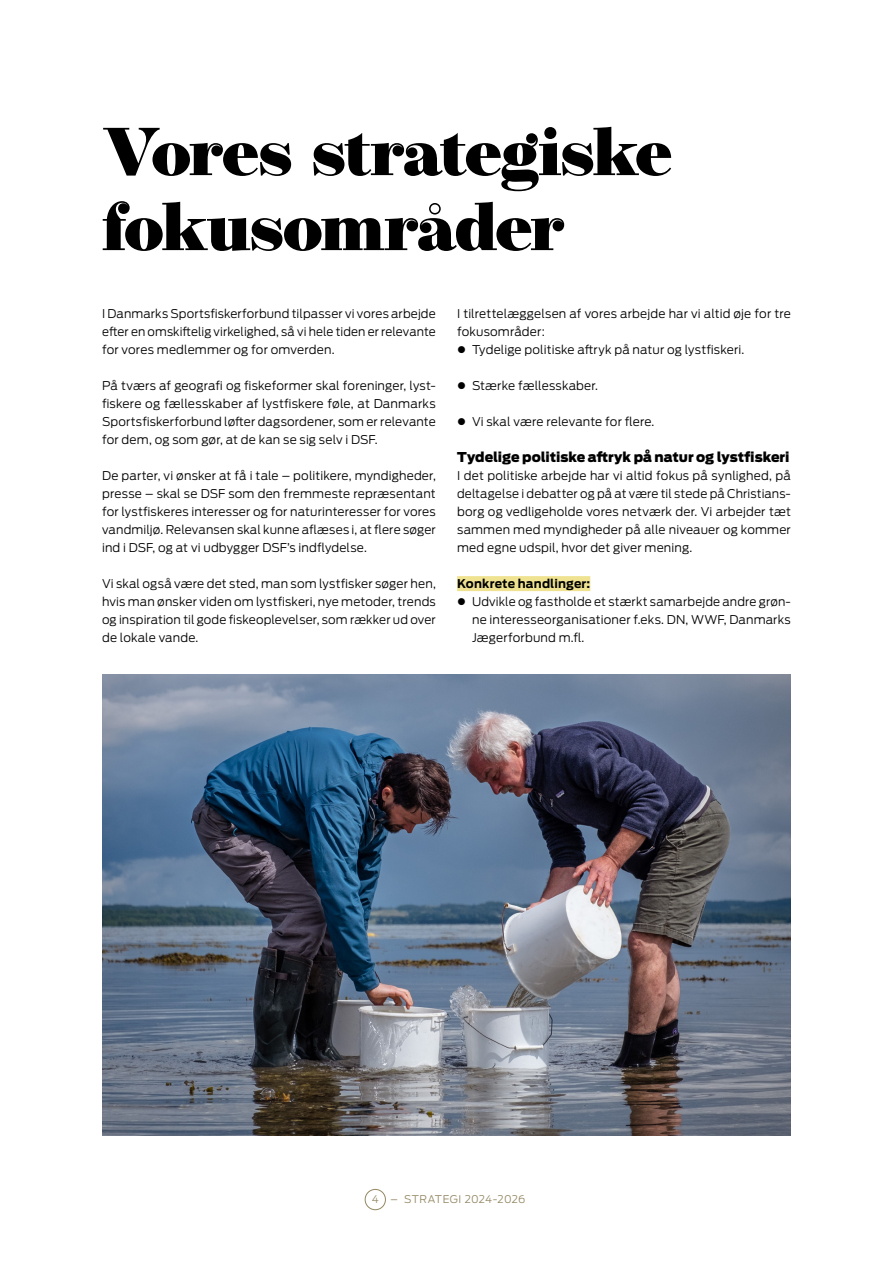
<style>
.page{position:relative;width:893px;height:1263px;background:#fff}
.page>*{position:absolute;margin:0;border:0;box-sizing:border-box;transform-origin:0 0}
.t1{font:900 67.5px/75px "Operetta 8";letter-spacing:-.035em;color:#000}
.t2{font:900 13.5px "Antenna";letter-spacing:-.005em;color:#000}
.t3{font:300 12px/18px "Antenna";letter-spacing:.01em;color:#000;text-align:justify}
.t4{font:700 12px "Antenna";letter-spacing:.015em;color:#000}
.t5{font:300 10.5px "Antenna";letter-spacing:.025em;color:#938662}
</style>
<div class="page">
<div style="left:365px;top:1189px;width:21px;height:21px;border:1px solid #938662;border-radius:50%"></div>
<img style="left:102px;top:675px;width:689px;height:460px">
<div style="left:457px;top:576px;width:133px;height:15px;background:#efe391"></div>
<h1 class="t1" style="left:102px;top:114px;width:572px">Vores strategiske fokusområder</h1>
<p class="t3" style="left:102px;top:304px;width:335px">I Danmarks Sportsfiskerforbund tilpasser vi vores arbejde efter en omskiftelig virkelighed, så vi hele tiden er relevante for vores medlemmer og for omverden.</p>
<p class="t3" style="left:102px;top:376px;width:335px">På tværs af geografi og fiskeformer skal foreninger, lyst&shy;fiskere og fællesskaber af lystfiskere føle, at Danmarks Sportsfiskerforbund løfter dagsordener, som er relevante for dem, og som gør, at de kan se sig selv i DSF.</p>
<p class="t3" style="left:102px;top:466px;width:335px">De parter, vi ønsker at få i tale – politikere, myndigheder, presse – skal se DSF som den fremmeste repræsentant for lystfiskeres interesser og for naturinteresser for vores vandmiljø. Relevansen skal kunne aflæses i, at flere søger ind i DSF, og at vi udbygger DSF’s indflydelse.</p>
<p class="t3" style="left:102px;top:574px;width:335px">Vi skal også være det sted, man som lystfisker søger hen, hvis man ønsker viden om lystfiskeri, nye metoder, trends og inspiration til gode fiskeoplevelser, som rækker ud over de lokale vande.</p>
<p class="t3" style="left:457px;top:304px;width:335px">I tilrettelæggelsen af vores arbejde har vi altid øje for tre fokusområder:</p>
<p class="t3" style="left:457px;top:340px;width:289px">● Tydelige politiske aftryk på natur og lystfiskeri.</p>
<p class="t3" style="left:457px;top:376px;width:142px">● Stærke fællesskaber.</p>
<p class="t3" style="left:457px;top:412px;width:199px">● Vi skal være relevante for flere.</p>
<p class="t2" style="left:457px;top:447px;width:334px">Tydelige politiske aftryk på natur og lystfiskeri</p>
<p class="t3" style="left:457px;top:466px;width:335px">I det politiske arbejde har vi altid fokus på synlighed, på deltagelse i debatter og på at være til stede på Christians&shy;borg og vedligeholde vores netværk der. Vi arbejder tæt sammen med myndigheder på alle niveauer og kommer med egne udspil, hvor det giver mening.</p>
<p class="t4" style="left:457px;top:575px;width:135px">Konkrete handlinger:</p>
<p class="t3" style="left:472px;top:592px;width:320px;text-indent:-15px">● Udvikle og fastholde et stærkt samarbejde andre grøn&shy;ne interesseorganisationer f.eks. DN, WWF, Danmarks Jægerforbund m.fl.</p>
<p class="t5" style="left:372px;top:1193px;width:155px">4 – STRATEGI 2024-2026</p>
</div>
